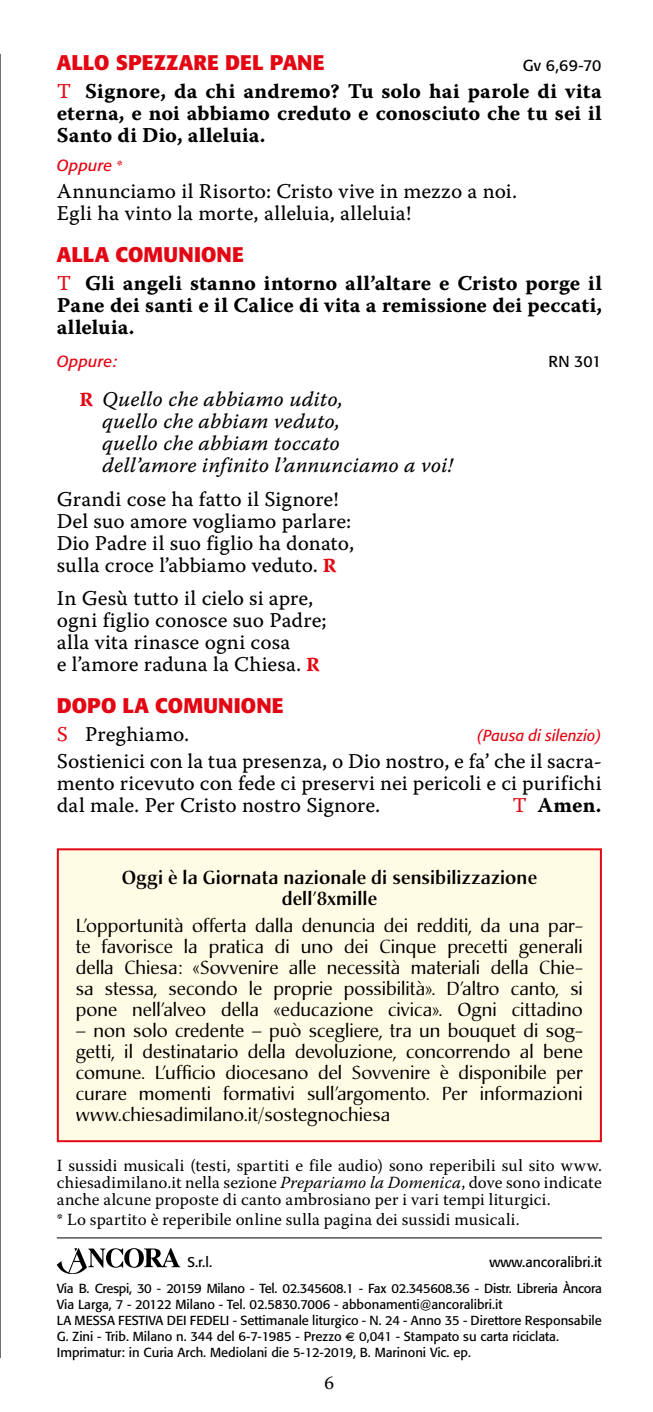
<style>
.page{position:relative;width:653px;height:1412px;background:#fff}
.page>*{position:absolute;margin:0;border:0;box-sizing:border-box;transform-origin:0 0}
.t1{font:21px/22px "Warnock Pro Capt";letter-spacing:.005em;color:#000}
.t2{font:21px/22px "Warnock Pro Bold Capt";letter-spacing:.005em;color:#000;text-align:justify}
.t3{font:21px/22px "Warnock Pro It Capt";color:#000}
.t4{font:700 21px "Formata";letter-spacing:.01em;color:#e30613}
.t5{font:19px "Warnock Pro";color:#000}
.t6{font:18.6px/21px "Christiana";letter-spacing:.005em;color:#000;text-align:justify}
.t7{font:500 18.6px/21px "Christiana";letter-spacing:.005em;color:#000;text-align:center}
.t8{font:17px/17px "Warnock Pro";letter-spacing:.01em;color:#000;text-align:justify}
.t9{font:italic 16px "Formata";letter-spacing:.01em;color:#e30613}
.t10{font:italic 15.8px "Formata";letter-spacing:.01em;color:#e30613;scale:.93 1}
.t11{font:15.8px "Formata";letter-spacing:.015em;color:#000}
.t12{font:14px "Formata";color:#000}
.t13{font:13px/16px "Formata";color:#000}
.s1{font-family:"Warnock Pro Capt";color:#e30613}
.s2{font-family:"Warnock Pro Capt";font-style:normal}
.s3{font-family:"Warnock Pro Bold Capt";font-size:20px;color:#e30613}
.s4{color:#e30613}
.s5{font-style:italic}
.s6{font-family:"Euro font";font-size:11px}
</style>
<div class="page">
<hr style="left:0;top:54px;width:1px;height:1304px;background:#000">
<div style="left:58px;top:849px;width:542px;height:292px;background:#fffce5"></div>
<div style="left:57px;top:848px;width:544px;height:294px;border:2px solid #e30613"></div>
<hr style="left:57px;top:1237px;width:544px;height:1px;background:#000">
<svg style="left:57px;top:1248px;width:123px;height:26px"></svg>
<p class="t4" style="left:57px;top:50px;width:269px">ALLO SPEZZARE DEL PANE</p>
<p class="t11" style="left:522px;top:55px;width:80px">Gv 6,69-70</p>
<p class="t2" style="left:57px;top:80px;width:546px"><span class="s1">T</span> Signore, da chi andremo? Tu solo hai parole di vita eterna, e noi abbiamo creduto e conosciuto che tu sei il Santo di Dio, alleluia.</p>
<p class="t9" style="left:57px;top:155px;width:68px">Oppure <span class="s2">*</span></p>
<p class="t1" style="left:57px;top:180px;width:461px">Annunciamo il Risorto: Cristo vive in mezzo a noi.<br>Egli ha vinto la morte, alleluia, alleluia!</p>
<p class="t4" style="left:57px;top:242px;width:188px">ALLA COMUNIONE</p>
<p class="t2" style="left:57px;top:272px;width:546px"><span class="s1">T</span> Gli angeli stanno intorno all’altare e Cristo porge il Pane dei santi e il Calice di vita a remissione dei peccati, alleluia.</p>
<p class="t9" style="left:57px;top:352px;width:62px">Oppure:</p>
<p class="t11" style="left:548px;top:352px;width:54px">RN 301</p>
<p class="t3" style="left:102px;top:388px;width:352px;text-indent:-23px"><span class="s3">R</span> Quello che abbiamo udito,<br>quello che abbiam veduto,<br>quello che abbiam toccato<br>dell’amore infinito l’annunciamo a voi!</p>
<p class="t1" style="left:57px;top:487px;width:298px">Grandi cose ha fatto il Signore!<br>Del suo amore vogliamo parlare:<br>Dio Padre il suo figlio ha donato, sulla croce l’abbiamo veduto. <span class="s3">R</span></p>
<p class="t1" style="left:57px;top:587px;width:271px">In Gesù tutto il cielo si apre, ogni figlio conosce suo Padre; alla vita rinasce ogni cosa<br>e l’amore raduna la Chiesa. <span class="s3">R</span></p>
<p class="t4" style="left:57px;top:692px;width:228px">DOPO LA COMUNIONE</p>
<p class="t1" style="left:57px;top:722px;width:134px"><span class="s4">S</span> Preghiamo.</p>
<p class="t10" style="left:476px;top:725px;width:135px">(Pausa di silenzio)</p>
<p class="t1" style="left:57px;top:750px;width:546px;text-align:justify">Sostienici con la tua presenza, o Dio nostro, e fa’ che il sacra&shy;mento ricevuto con fede ci preservi nei pericoli e ci purifichi dal male. Per Cristo nostro Signore.</p>
<p class="t2" style="left:512px;top:794px;width:90px"><span class="s1">T</span> Amen.</p>
<p class="t7" style="left:122px;top:867px;width:416px">Oggi è la Giornata nazionale di sensibilizzazione dell’8xmille</p>
<p class="t6" style="left:76px;top:915px;width:508px">L’opportunità offerta dalla denuncia dei redditi, da una par&shy;te favorisce la pratica di uno dei Cinque precetti generali della Chiesa: «Sovvenire alle necessità materiali della Chie&shy;sa stessa, secondo le proprie possibilità». D’altro canto, si pone nell’alveo della «educazione civica». Ogni cittadino</p>
<p class="t6" style="left:76px;top:1020px;width:508px">– non solo credente – può scegliere, tra un bouquet di sog&shy;getti, il destinatario della devoluzione, concorrendo al bene comune. L’ufficio diocesano del Sovvenire è disponibile per curare momenti formativi sull’argomento. Per informazioni www.chiesadimilano.it/sostegnochiesa</p>
<p class="t8" style="left:57px;top:1157px;width:546px">I sussidi musicali (testi, spartiti e file audio) sono reperibili sul sito www. chiesadimilano.it nella sezione <span class="s5">Prepariamo la Domenica</span>, dove sono indicate anche alcune proposte di canto ambrosiano per i vari tempi liturgici.</p>
<p class="t8" style="left:57px;top:1211px;width:464px">* Lo spartito è reperibile online sulla pagina dei sussidi musicali.</p>
<p class="t12" style="left:187px;top:1253px;width:26px">S.r.l.</p>
<p class="t12" style="left:489px;top:1253px;width:114px">www.ancoralibri.it</p>
<p class="t13" style="left:57px;top:1280px;width:546px">Via B. Crespi, 30 - 20159 Milano - Tel. 02.345608.1 - Fax 02.345608.36 - Distr. Libreria Àncora Via Larga, 7 - 20122 Milano - Tel. 02.5830.7006 - abbonamenti@ancoralibri.it<br>LA MESSA FESTIVA DEI FEDELI - Settimanale liturgico - N. 24 - Anno 35 - Direttore Responsabile G. Zini - Trib. Milano n. 344 del 6-7-1985 - Prezzo <span class="s6">A</span> 0,041 - Stampato su carta riciclata.<br>Imprimatur: in Curia Arch. Mediolani die 5-12-2019, B. Marinoni Vic. ep.</p>
<p class="t5" style="left:324px;top:1371px;width:11px">6</p>
</div>
